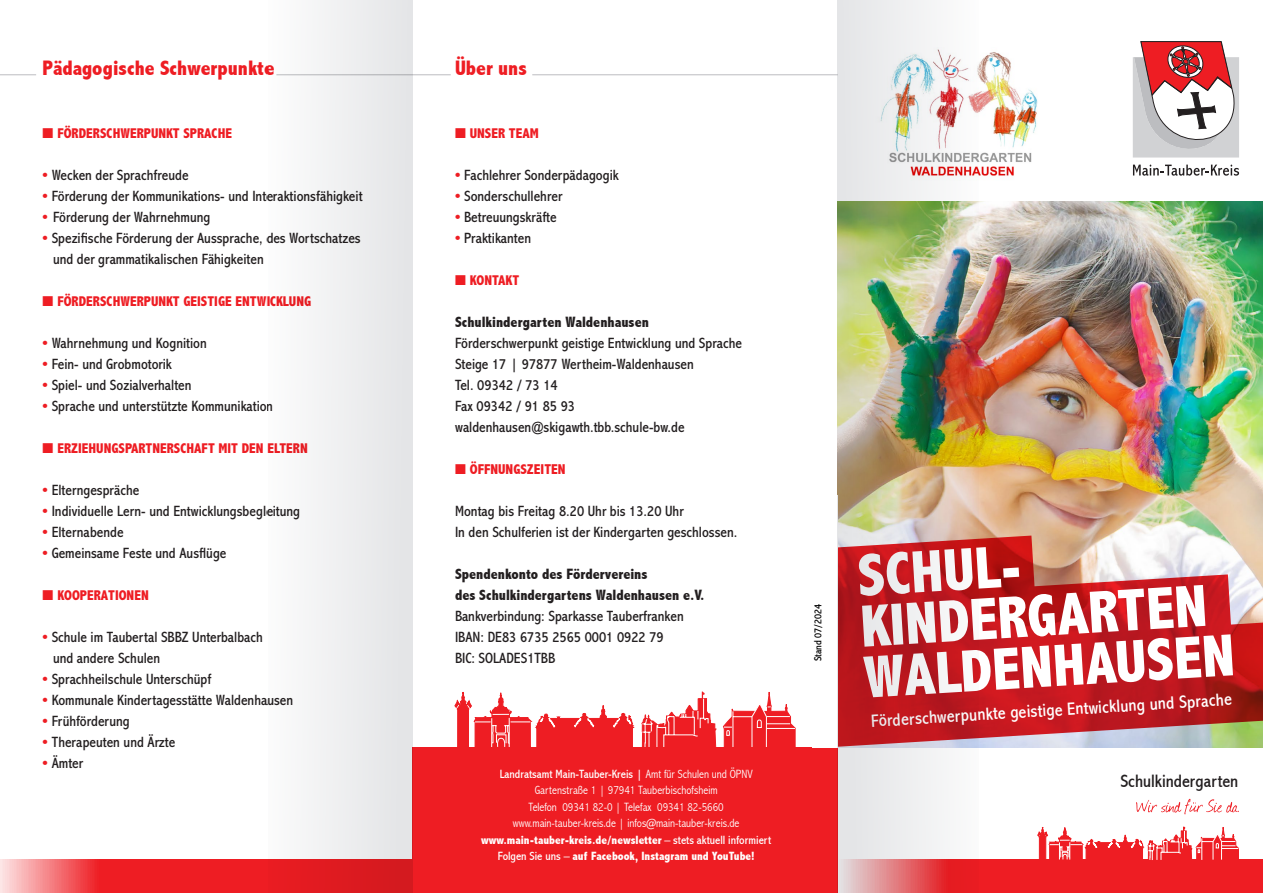
<style>
.page{position:relative;width:1263px;height:893px;background:#fff}
.page>*{position:absolute;margin:0;border:0;box-sizing:border-box;transform-origin:0 0}
.t1{font:800 condensed 60.15px "Abadi";color:#fff}
.Absatzformat_1{font:800 condensed 21px "Abadi";color:#ee1d23}
.t2{font:condensed 18px "Abadi MT Pro";color:#fff}
.t3{font:condensed 18px "Abadi";color:#231f20}
.Absatzformat_1-2{font:condensed 15px/21px "Abadi MT Pro";color:#231f20}
.Absatzformat_1-3{font:800 condensed 15px "Abadi";color:#231f20}
.Absatzformat_1-4{font:800 condensed 14.25px "Abadi MT Pro";color:#ee1d23}
.Absatzformat_1-5{font:800 condensed 14.25px "Abadi";color:#ee1d23}
.t4{font:300 condensed 12px/16.5px "Abadi";color:#fff;text-align:center}
.t5{font:800 condensed 12px "Abadi";color:#fff}
.t6{font:condensed 10.5px "Abadi";color:#000001}
.s1{font-family:"Abadi";font-weight:800;color:#ee1d23}
.s2{font-weight:400}
</style>
<div class="page">
<img style="left:979px;top:201px;width:284px;height:335px">
<svg style="left:1133px;top:41px;width:107px;height:135px"></svg>
<div style="left:837px;top:859px;width:426px;height:34px;background:#ee1d23"></div>
<svg style="left:1038px;top:827px;width:200px;height:33px"></svg>
<svg style="left:1136px;top:799px;width:103px;height:15px"></svg>
<svg style="left:979px;top:536px;width:284px;height:211px;background:#c64b4d"></svg>
<svg style="left:455px;top:692px;width:178px;height:55px"></svg>
<svg style="left:641px;top:692px;width:75px;height:55px"></svg>
<svg style="left:723px;top:692px;width:72px;height:55px"></svg>
<div style="left:412px;top:747px;width:426px;height:146px;background:#ee1d23"></div>
<svg style="left:0;top:859px;width:413px;height:34px;background:#f04247"></svg>
<img style="left:979px;top:52px;width:59px;height:124px">
<hr style="left:0;top:74px;width:36px;height:1px;background:#bcbdc0">
<hr style="left:532px;top:74px;width:306px;height:1px;background:#bcbdc0">
<hr style="left:276px;top:74px;width:175px;height:1px;background:#bcbdc0">
<svg style="left:268px;top:0;width:144px;height:893px;fill:#f0f1f2"></svg>
<img style="left:838px;top:0;width:141px;height:893px">
<p class="Absatzformat_1" style="left:43px;top:56px;width:233px">Pädagogische Schwerpunkte</p>
<p class="Absatzformat_1-4" style="left:43px;top:125px;width:191px">■ FÖRDERSCHWERPUNKT SPRACHE</p>
<p class="Absatzformat_1-2" style="left:43px;top:165px;width:148px"><span class="s1">•</span> Wecken der Sprachfreude</p>
<p class="Absatzformat_1-2" style="left:43px;top:186px;width:322px"><span class="s1">•</span> Förderung der Kommunikations- und Interaktionsfähigkeit</p>
<p class="Absatzformat_1-2" style="left:43px;top:207px;width:169px"><span class="s1">•</span> Förderung der Wahrnehmung</p>
<p class="Absatzformat_1-2" style="left:53px;top:228px;width:309px;text-indent:-10px"><span class="s1">•</span> Spezifische Förderung der Aussprache, des Wortschatzes und der grammatikalischen Fähigkeiten</p>
<p class="Absatzformat_1-4" style="left:43px;top:293px;width:270px">■ FÖRDERSCHWERPUNKT GEISTIGE ENTWICKLUNG</p>
<p class="Absatzformat_1-2" style="left:43px;top:333px;width:166px"><span class="s1">•</span> Wahrnehmung und Kognition</p>
<p class="Absatzformat_1-2" style="left:43px;top:354px;width:131px"><span class="s1">•</span> Fein- und Grobmotorik</p>
<p class="Absatzformat_1-2" style="left:43px;top:375px;width:151px"><span class="s1">•</span> Spiel- und Sozialverhalten</p>
<p class="Absatzformat_1-2" style="left:43px;top:396px;width:232px"><span class="s1">•</span> Sprache und unterstützte Kommunikation</p>
<p class="Absatzformat_1-4" style="left:43px;top:440px;width:267px">■ ERZIEHUNGSPARTNERSCHAFT MIT DEN ELTERN</p>
<p class="Absatzformat_1-2" style="left:43px;top:480px;width:98px"><span class="s1">•</span> Elterngespräche</p>
<p class="Absatzformat_1-2" style="left:43px;top:501px;width:259px"><span class="s1">•</span> Individuelle Lern- und Entwicklungsbegleitung</p>
<p class="Absatzformat_1-2" style="left:43px;top:522px;width:83px"><span class="s1">•</span> Elternabende</p>
<p class="Absatzformat_1-2" style="left:43px;top:543px;width:185px"><span class="s1">•</span> Gemeinsame Feste und Ausflüge</p>
<p class="Absatzformat_1-4" style="left:43px;top:587px;width:108px">■ KOOPERATIONEN</p>
<p class="Absatzformat_1-2" style="left:43px;top:627px;width:222px"><span class="s1">•</span> Schule im Taubertal SBBZ Unterbalbach</p>
<p class="Absatzformat_1-2" style="left:53px;top:648px;width:109px">und andere Schulen</p>
<p class="Absatzformat_1-2" style="left:43px;top:669px;width:170px"><span class="s1">•</span> Sprachheilschule Unterschüpf</p>
<p class="Absatzformat_1-2" style="left:43px;top:690px;width:252px"><span class="s1">•</span> Kommunale Kindertagesstätte Waldenhausen</p>
<p class="Absatzformat_1-2" style="left:43px;top:711px;width:89px"><span class="s1">•</span> Frühförderung</p>
<p class="Absatzformat_1-2" style="left:43px;top:732px;width:134px"><span class="s1">•</span> Therapeuten und Ärzte</p>
<p class="Absatzformat_1-2" style="left:43px;top:753px;width:42px"><span class="s1">•</span> Ämter</p>
<p class="Absatzformat_1" style="left:455px;top:56px;width:73px">Über uns</p>
<p class="Absatzformat_1-4" style="left:455px;top:125px;width:85px">■ UNSER TEAM</p>
<p class="Absatzformat_1-2" style="left:455px;top:165px;width:165px"><span class="s1">•</span> Fachlehrer Sonderpädagogik</p>
<p class="Absatzformat_1-2" style="left:455px;top:186px;width:109px"><span class="s1">•</span> Sonderschullehrer</p>
<p class="Absatzformat_1-2" style="left:455px;top:207px;width:103px"><span class="s1">•</span> Betreuungskräfte</p>
<p class="Absatzformat_1-2" style="left:455px;top:228px;width:78px"><span class="s1">•</span> Praktikanten</p>
<p class="Absatzformat_1-4" style="left:455px;top:272px;width:66px">■ KONTAKT</p>
<p class="Absatzformat_1-3" style="left:455px;top:313px;width:195px">Schulkindergarten Waldenhausen</p>
<p class="Absatzformat_1-2" style="left:455px;top:333px;width:289px">Förderschwerpunkt geistige Entwicklung und Sprache</p>
<p class="Absatzformat_1-2" style="left:455px;top:354px;width:240px">Steige 17 | 97877 Wertheim-Waldenhausen</p>
<p class="Absatzformat_1-2" style="left:455px;top:375px;width:104px">Tel. 09342 / 73 14</p>
<p class="Absatzformat_1-2" style="left:455px;top:396px;width:122px">Fax 09342 / 91 85 93</p>
<p class="Absatzformat_1-2" style="left:455px;top:417px;width:231px">waldenhausen@skigawth.tbb.schule-bw.de</p>
<p class="Absatzformat_1-5" style="left:455px;top:461px;width:112px">■ ÖFFNUNGSZEITEN</p>
<p class="Absatzformat_1-2" style="left:455px;top:501px;width:230px">Montag bis Freitag 8.20 Uhr bis 13.20 Uhr</p>
<p class="Absatzformat_1-2" style="left:455px;top:522px;width:284px">In den Schulferien ist der Kindergarten geschlossen.</p>
<p class="Absatzformat_1-3" style="left:455px;top:565px;width:194px">Spendenkonto des Fördervereins</p>
<p class="Absatzformat_1-3" style="left:455px;top:586px;width:251px">des Schulkindergartens Waldenhausen e.V.</p>
<p class="Absatzformat_1-2" style="left:455px;top:606px;width:230px">Bankverbindung: Sparkasse Tauberfranken</p>
<p class="Absatzformat_1-2" style="left:455px;top:627px;width:210px">IBAN: DE83 6735 2565 0001 0922 79</p>
<p class="Absatzformat_1-2" style="left:455px;top:648px;width:102px">BIC: SOLADES1TBB</p>
<p class="t4" style="left:500px;top:766px;width:255px"><span class="s2">Landratsamt Main-Tauber-Kreis |</span> Amt für Schulen und ÖPNV<br>Gartenstraße 1 | 97941 Tauberbischofsheim</p>
<p class="t4" style="left:529px;top:799px;width:197px">Telefon 09341 82-0 | Telefax 09341 82-5660</p>
<p class="t4" style="left:513px;top:815px;width:228px">www.main-tauber-kreis.de | infos@main-tauber-kreis.de</p>
<p class="t5" style="left:481px;top:833px;width:292px">www.main-tauber-kreis.de/newsletter <span class="s2">– stets aktuell informiert</span></p>
<p class="t5" style="left:498px;top:849px;width:258px"><span class="s2">Folgen Sie uns –</span> auf Facebook, Instagram und YouTube!</p>
<p class="t6" style="left:812px;top:661px;width:59px;rotate:-90deg">Stand 07/2024</p>
<p class="t1" style="left:856px;top:540px;width:174px;rotate:-3deg">SCHUL-</p>
<p class="t1" style="left:859px;top:591px;width:348px;rotate:-3deg">KINDERGARTEN</p>
<p class="t1" style="left:862px;top:641px;width:373px;rotate:-3deg">WALDENHAUSEN</p>
<p class="t2" style="left:870px;top:713px;width:363px;rotate:-4deg">Förderschwerpunkte geistige Entwicklung und Sprache</p>
<p class="t3" style="left:1120px;top:771px;width:119px">Schulkindergarten</p>
</div>
